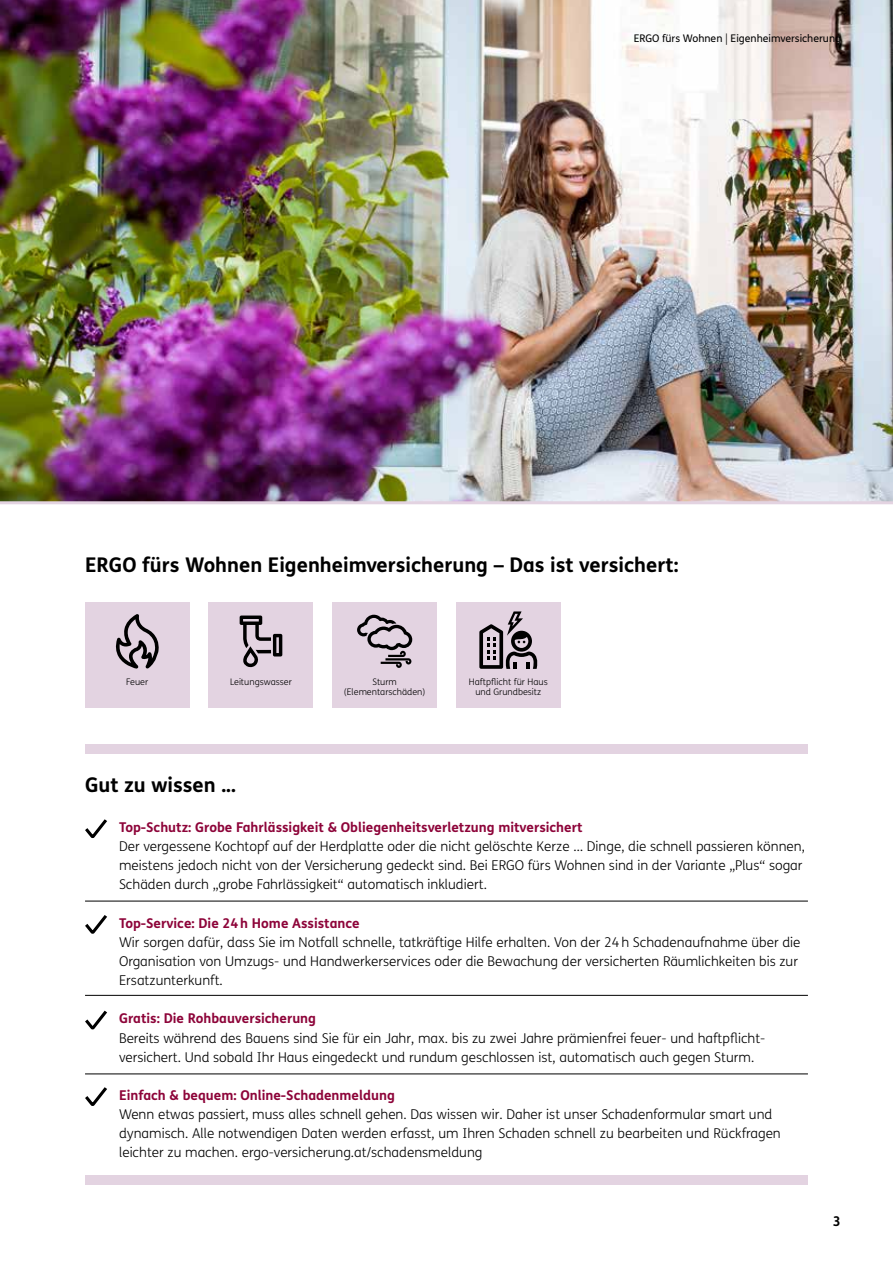
<style>
.page{position:relative;width:893px;height:1263px;background:#fff}
.page>*{position:absolute;margin:0;border:0;box-sizing:border-box;transform-origin:0 0}
.t1{font:700 20.25px "FS Me";color:#000}
.t2{font:300 13.5px/19.2px "FS Me";color:#000}
.t3{font:700 13.5px "FS Me";color:#8d0439}
.t4{font:700 13.5px "FS Me";color:#000}
.t5{font:10.5px "FS Me";color:#000}
.t6{font:300 9px/10.4px "FS Me";color:#000;text-align:center}
.s1{font-weight:300}
</style>
<div class="page">
<img style="left:0;top:0;width:893px;height:501px">
<hr style="left:0;top:501px;width:893px;height:3px;background:#e3d3e1">
<div style="left:85px;top:744px;width:723px;height:10px;background:#e3d3e1"></div>
<div style="left:85px;top:602px;width:105px;height:105px;background:#e3d3e1"></div>
<svg style="left:115px;top:614px;width:44px;height:55px"></svg>
<div style="left:209px;top:602px;width:104px;height:105px;background:#e3d3e1"></div>
<svg style="left:240px;top:615px;width:42px;height:52px"></svg>
<div style="left:332px;top:602px;width:105px;height:105px;background:#e3d3e1"></div>
<svg style="left:357px;top:615px;width:55px;height:53px"></svg>
<div style="left:456px;top:602px;width:105px;height:105px;background:#e3d3e1"></div>
<svg style="left:479px;top:611px;width:59px;height:58px"></svg>
<svg style="left:85px;top:819px;width:22px;height:20px"></svg>
<svg style="left:85px;top:915px;width:22px;height:19px"></svg>
<svg style="left:85px;top:1010px;width:22px;height:20px"></svg>
<svg style="left:85px;top:1087px;width:22px;height:19px"></svg>
<div style="left:85px;top:1175px;width:723px;height:9px;background:#e3d3e1"></div>
<hr style="left:85px;top:1074px;width:723px;height:1px;background:#000">
<hr style="left:85px;top:995px;width:723px;height:1px;background:#000">
<hr style="left:85px;top:901px;width:723px;height:1px;background:#000">
<p class="t5" style="left:634px;top:31px;width:209px">ERGO fürs Wohnen <span class="s1">|</span> Eigenheimversicherung</p>
<h1 class="t1" style="left:85px;top:549px;width:595px">ERGO fürs Wohnen Eigenheimversicherung – Das ist versichert:</h1>
<p class="t6" style="left:126px;top:676px;width:23px">Feuer</p>
<p class="t6" style="left:230px;top:676px;width:63px">Leitungswasser</p>
<p class="t6" style="left:344px;top:676px;width:83px">Sturm (Elementarschäden)</p>
<p class="t6" style="left:469px;top:676px;width:80px">Haftpflicht für Haus und Grundbesitz</p>
<h1 class="t1" style="left:85px;top:769px;width:152px">Gut zu wissen ...</h1>
<p class="t3" style="left:119px;top:817px;width:465px">Top-Schutz: Grobe Fahrlässigkeit &amp; Obliegenheitsverletzung mitversichert</p>
<p class="t2" style="left:119px;top:836px;width:687px">Der vergessene Kochtopf auf der Herdplatte oder die nicht gelöschte Kerze … Dinge, die schnell passieren können, meistens jedoch nicht von der Versicherung gedeckt sind. Bei ERGO fürs Wohnen sind in der Variante „Plus“ sogar<br>Schäden durch „grobe Fahrlässigkeit“ automatisch inkludiert.</p>
<p class="t3" style="left:119px;top:912px;width:242px">Top-Service: Die 24h Home Assistance</p>
<p class="t2" style="left:119px;top:932px;width:683px">Wir sorgen dafür, dass Sie im Notfall schnelle, tatkräftige Hilfe erhalten. Von der 24h Schadenaufnahme über die<br>Organisation von Umzugs- und Handwerkerservices oder die Bewachung der versicherten Räumlichkeiten bis zur<br>Ersatzunterkunft.</p>
<p class="t3" style="left:119px;top:1008px;width:199px">Gratis: Die Rohbauversicherung</p>
<p class="t2" style="left:119px;top:1028px;width:648px">Bereits während des Bauens sind Sie für ein Jahr, max. bis zu zwei Jahre prämienfrei feuer- und haftpflicht&shy;versichert. Und sobald Ihr Haus eingedeckt und rundum geschlossen ist, automatisch auch gegen Sturm.</p>
<p class="t3" style="left:119px;top:1085px;width:277px">Einfach &amp; bequem: Online-Schadenmeldung</p>
<p class="t2" style="left:119px;top:1104px;width:663px">Wenn etwas passiert, muss alles schnell gehen. Das wissen wir. Daher ist unser Schadenformular smart und dynamisch. Alle notwendigen Daten werden erfasst, um Ihren Schaden schnell zu bearbeiten und Rückfragen leichter zu machen. ergo-versicherung.at/schadensmeldung</p>
<p class="t4" style="left:833px;top:1211px;width:9px">3</p>
</div>
